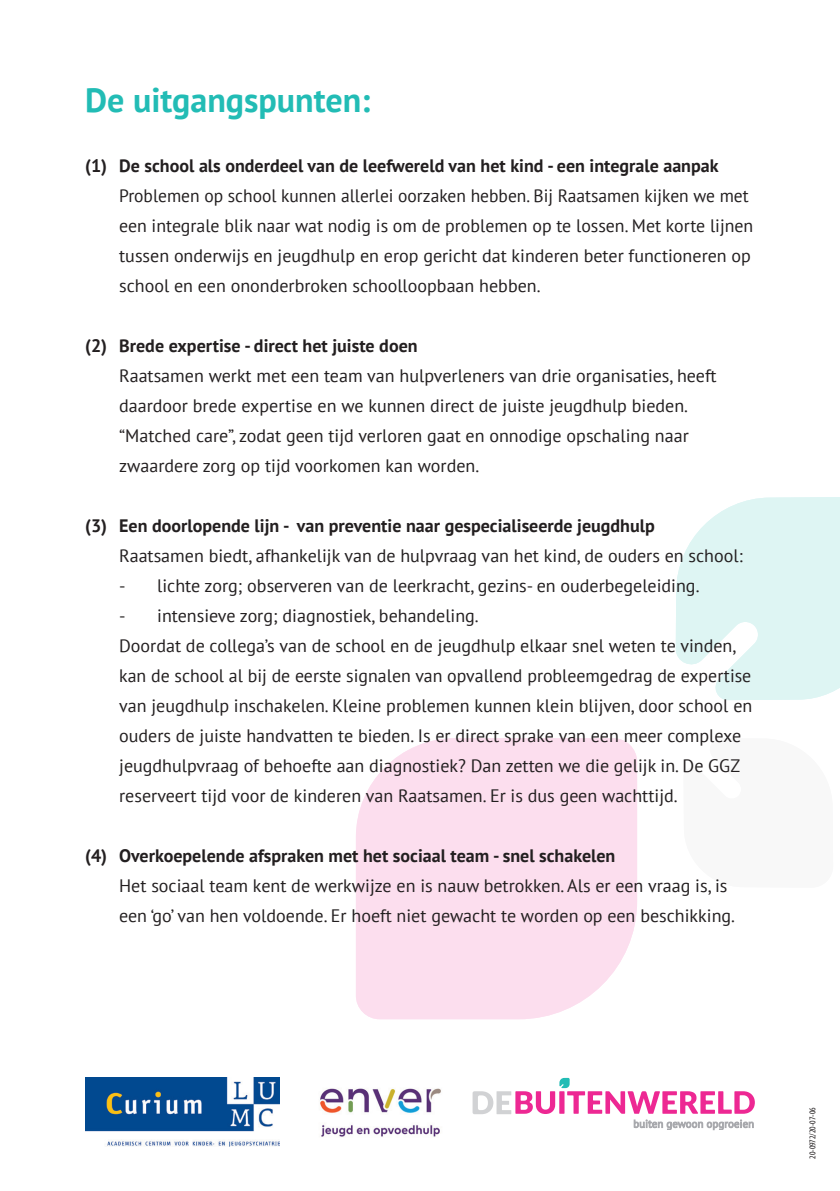
<style>
.page{position:relative;width:840px;height:1191px;background:#fff}
.page>*{position:absolute;margin:0;border:0;box-sizing:border-box;transform-origin:0 0}
.t1{font:700 34px "PT Sans";color:#22bcb5}
.t2{font:18px/30px "PT Sans";color:#231f20}
.t3{font:700 18px "PT Sans";color:#231f20}
.t4{font:condensed 9px "Myriad Pro";color:#231f20}
</style>
<div class="page">
<div style="left:356px;top:738px;width:280px;height:281px;background:#fcdeee"></div>
<svg style="left:675px;top:497px;width:164px;height:203px"></svg>
<img style="left:85px;top:1077px;width:194px;height:69px">
<img style="left:320px;top:1088px;width:121px;height:49px">
<svg style="left:472px;top:1077px;width:282px;height:53px"></svg>
<h1 class="t1" style="left:85px;top:78px;width:287px">De uitgangspunten:</h1>
<p class="t3" style="left:85px;top:154px;width:634px">(1) De school als onderdeel van de leefwereld van het kind - een integrale aanpak</p>
<p class="t2" style="left:119px;top:180px;width:635px">Problemen op school kunnen allerlei oorzaken hebben. Bij Raatsamen kijken we met een integrale blik naar wat nodig is om de problemen op te lossen. Met korte lijnen tussen onderwijs en jeugdhulp en erop gericht dat kinderen beter functioneren op school en een ononderbroken schoolloopbaan hebben.</p>
<p class="t3" style="left:85px;top:334px;width:334px">(2) Brede expertise - direct het juiste doen</p>
<p class="t2" style="left:119px;top:360px;width:598px">Raatsamen werkt met een team van hulpverleners van drie organisaties, heeft daardoor brede expertise en we kunnen direct de juiste jeugdhulp bieden. “Matched care”, zodat geen tijd verloren gaat en onnodige opschaling naar zwaardere zorg op tijd voorkomen kan worden.</p>
<p class="t3" style="left:85px;top:514px;width:571px">(3) Een doorlopende lijn - van preventie naar gespecialiseerde jeugdhulp</p>
<p class="t2" style="left:119px;top:540px;width:624px">Raatsamen biedt, afhankelijk van de hulpvraag van het kind, de ouders en school:</p>
<p class="t2" style="left:119px;top:570px;width:581px">- lichte zorg; observeren van de leerkracht, gezins- en ouderbegeleiding.</p>
<p class="t2" style="left:119px;top:600px;width:634px">- intensieve zorg; diagnostiek, behandeling.<br>Doordat de collega’s van de school en de jeugdhulp elkaar snel weten te vinden, kan de school al bij de eerste signalen van opvallend probleemgedrag de expertise van jeugdhulp inschakelen. Kleine problemen kunnen klein blijven, door school en ouders de juiste handvatten te bieden. Is er direct sprake van een meer complexe jeugdhulpvraag of behoefte aan diagnostiek? Dan zetten we die gelijk in. De GGZ reserveert tijd voor de kinderen van Raatsamen. Er is dus geen wachttijd.</p>
<p class="t3" style="left:85px;top:844px;width:531px">(4) Overkoepelende afspraken met het sociaal team - snel schakelen</p>
<p class="t2" style="left:119px;top:870px;width:617px">Het sociaal team kent de werkwijze en is nauw betrokken. Als er een vraag is, is een ‘go’ van hen voldoende. Er hoeft niet gewacht te worden op een beschikking.</p>
<p class="t4" style="left:806px;top:1158px;width:53px;rotate:-90deg">20-0972/20-07-06</p>
</div>
